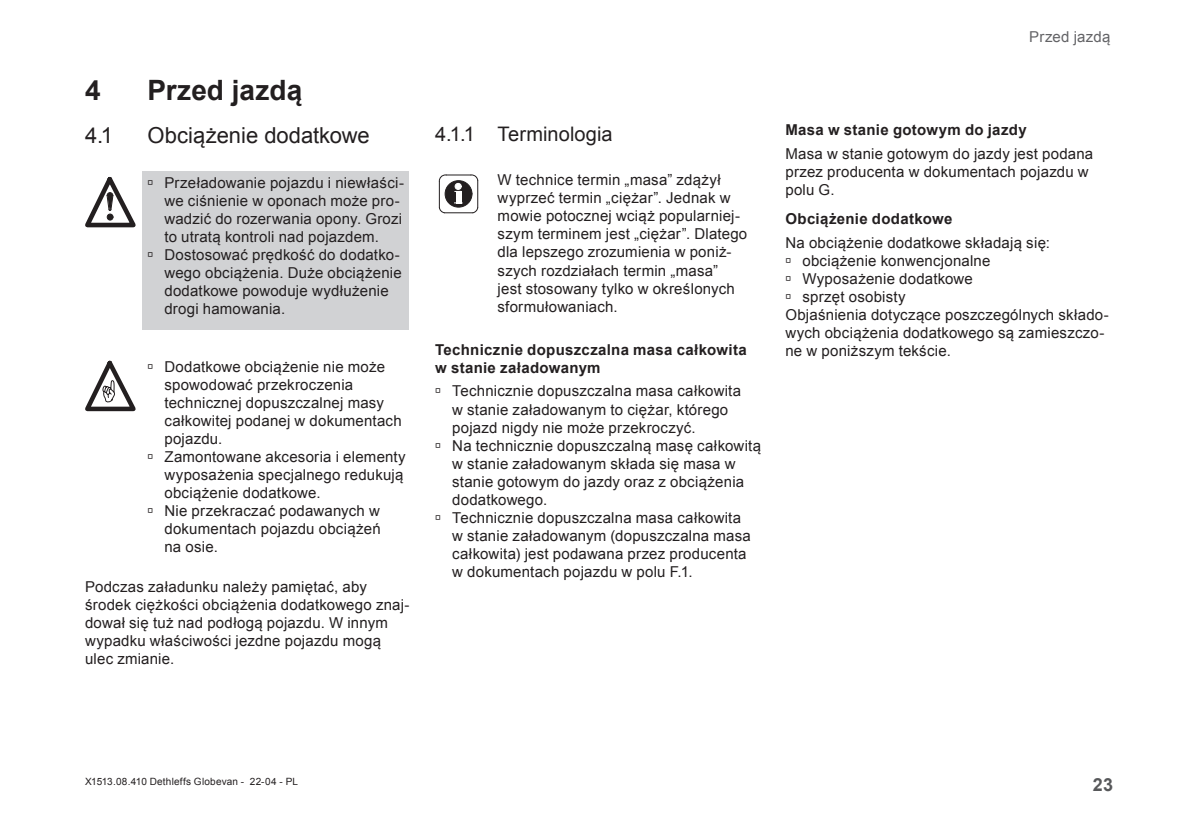
<style>
.page{position:relative;width:1191px;height:823px;background:#fff}
.page>*{position:absolute;margin:0;border:0;box-sizing:border-box;transform-origin:0 0}
.t1{font:700 28px "Arial";color:#231f20}
.t2{font:22px "Arial";color:#231f20}
.t3{font:20px "Arial";letter-spacing:.005em;color:#231f20}
.t4{font:700 18px "Arial";color:#57585a}
.Grundtext{font:15px/18px "Arial";letter-spacing:.015em;color:#231f20}
.Überschrift_4_Zwis{font:700 15px/18px "Arial";letter-spacing:.02em;color:#231f20}
.t5{font:15px "Arial";letter-spacing:.015em;color:#636366}
.t6{font:10px "Arial";letter-spacing:.02em;color:#231f20}
</style>
<div class="page">
<div style="left:142px;top:171px;width:266px;height:159px;background:#d1d2d4"></div>
<svg style="left:85px;top:177px;width:51px;height:50px"></svg>
<svg style="left:85px;top:360px;width:51px;height:51px"></svg>
<svg style="left:438px;top:174px;width:41px;height:39px"></svg>
<p class="t1" style="left:85px;top:71px;width:17px">4</p>
<p class="t1" style="left:147px;top:71px;width:156px">Przed jazdą</p>
<p class="t2" style="left:85px;top:121px;width:30px">4.1</p>
<p class="t2" style="left:147px;top:121px;width:224px">Obciążenie dodatkowe</p>
<p class="Grundtext" style="left:164px;top:173px;width:241px;text-indent:-17px">→ Przeładowanie pojazdu i niewłaści&shy;we ciśnienie w oponach może pro&shy;wadzić do rozerwania opony. Grozi to utratą kontroli nad pojazdem.</p>
<p class="Grundtext" style="left:164px;top:245px;width:239px;text-indent:-17px">→ Dostosować prędkość do dodatko&shy;wego obciążenia. Duże obciążenie dodatkowe powoduje wydłużenie drogi hamowania.</p>
<p class="Grundtext" style="left:164px;top:357px;width:239px;text-indent:-17px">→ Dodatkowe obciążenie nie może spowodować przekroczenia technicznej dopuszczalnej masy całkowitej podanej w dokumentach pojazdu.</p>
<p class="Grundtext" style="left:164px;top:447px;width:243px;text-indent:-17px">→ Zamontowane akcesoria i elementy wyposażenia specjalnego redukują obciążenie dodatkowe.</p>
<p class="Grundtext" style="left:164px;top:501px;width:218px;text-align:justify;text-indent:-17px">→ Nie przekraczać podawanych w dokumentach pojazdu obciążeń na osie.</p>
<p class="Grundtext" style="left:85px;top:577px;width:326px">Podczas załadunku należy pamiętać, aby środek ciężkości obciążenia dodatkowego znaj&shy;dował się tuż nad podłogą pojazdu. W innym wypadku właściwości jezdne pojazdu mogą ulec zmianie.</p>
<p class="t5" style="left:1029px;top:27px;width:83px">Przed jazdą</p>
<p class="t3" style="left:435px;top:121px;width:179px">4.1.1 Terminologia</p>
<p class="Grundtext" style="left:497px;top:171px;width:251px">W technice termin „masa” zdążył wyprzeć termin „ciężar”. Jednak w mowie potocznej wciąż popularniej&shy;szym terminem jest „ciężar”. Dlatego dla lepszego zrozumienia w poniż&shy;szych rozdziałach termin „masa”<br>jest stosowany tylko w określonych sformułowaniach.</p>
<p class="Überschrift_4_Zwis" style="left:435px;top:341px;width:313px">Technicznie dopuszczalna masa całkowita w stanie załadowanym</p>
<p class="Grundtext" style="left:452px;top:382px;width:290px;text-indent:-17px">→ Technicznie dopuszczalna masa całkowita w stanie załadowanym to ciężar, którego pojazd nigdy nie może przekroczyć.</p>
<p class="Grundtext" style="left:452px;top:436px;width:310px;text-indent:-17px">→ Na technicznie dopuszczalną masę całkowitą w stanie załadowanym składa się masa w stanie gotowym do jazdy oraz z obciążenia dodatkowego.</p>
<p class="Grundtext" style="left:452px;top:508px;width:300px;text-indent:-17px">→ Technicznie dopuszczalna masa całkowita w stanie załadowanym (dopuszczalna masa całkowita) jest podawana przez producenta w dokumentach pojazdu w polu F.1.</p>
<p class="Überschrift_4_Zwis" style="left:785px;top:121px;width:243px">Masa w stanie gotowym do jazdy</p>
<p class="Grundtext" style="left:785px;top:144px;width:309px">Masa w stanie gotowym do jazdy jest podana przez producenta w dokumentach pojazdu w polu G.</p>
<p class="Überschrift_4_Zwis" style="left:785px;top:210px;width:168px">Obciążenie dodatkowe</p>
<p class="Grundtext" style="left:785px;top:233px;width:266px">Na obciążenie dodatkowe składają się:</p>
<p class="Grundtext" style="left:785px;top:251px;width:207px">→ obciążenie konwencjonalne</p>
<p class="Grundtext" style="left:785px;top:269px;width:189px">→ Wyposażenie dodatkowe</p>
<p class="Grundtext" style="left:785px;top:287px;width:122px">→ sprzęt osobisty</p>
<p class="Grundtext" style="left:785px;top:305px;width:325px">Objaśnienia dotyczące poszczególnych składo&shy;wych obciążenia dodatkowego są zamieszczo&shy;ne w poniższym tekście.</p>
<p class="t6" style="left:85px;top:774px;width:214px">X1513.08.410 Dethleffs Globevan - 22-04 - PL</p>
<p class="t4" style="left:1093px;top:771px;width:22px">23</p>
</div>
